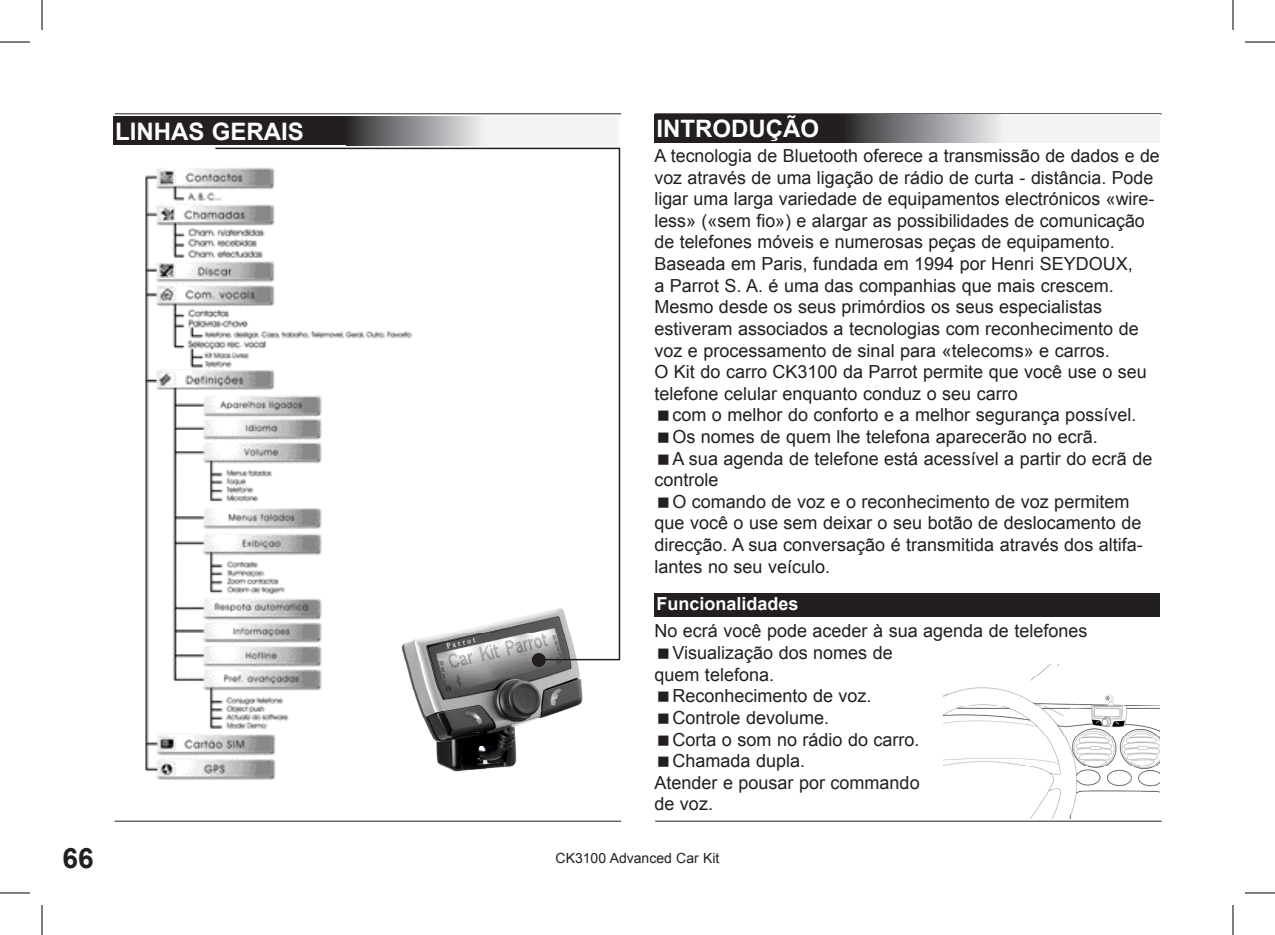
<style>
.page{position:relative;width:1275px;height:935px;background:#fff}
.page>*{position:absolute;margin:0;border:0;box-sizing:border-box;transform-origin:0 0}
.t1{font:700 28px "Arial";color:#231f20}
.Normal_e{font:700 24px "Arial";color:#fff}
.Normal_e-2{font:18px/21.6px "Arial";color:#231f20}
.Normal_e-3{font:700 18px "Arial";color:#fff}
.t2{font:14px "Arial";color:#231f20}
</style>
<div class="page">
<hr style="left:115px;top:820px;width:506px;height:1px;background:#231f20">
<hr style="left:115px;top:113px;width:506px;height:1px;background:#231f20">
<hr style="left:655px;top:820px;width:506px;height:1px;background:#231f20">
<hr style="left:655px;top:113px;width:506px;height:1px;background:#231f20">
<div style="left:113px;top:117px;width:234px;height:28px;background:#231f20"></div>
<img style="left:145px;top:168px;width:177px;height:612px">
<svg style="left:347px;top:117px;width:271px;height:28px"></svg>
<img style="left:405px;top:661px;width:177px;height:111px">
<svg style="left:214px;top:147px;width:407px;height:514px"></svg>
<div style="left:533px;top:654px;width:12px;height:12px;background:#231f20;border-radius:50%"></div>
<div style="left:532px;top:653px;width:14px;height:14px;border:2px solid #231f20;border-radius:50%"></div>
<div style="left:654px;top:114px;width:234px;height:28px;background:#231f20"></div>
<svg style="left:848px;top:114px;width:312px;height:28px"></svg>
<img style="left:943px;top:664px;width:217px;height:154px">
<div style="left:654px;top:593px;width:506px;height:23px;background:#231f20"></div>
<hr style="left:0;top:42px;width:30px;height:1px;background:#000">
<hr style="left:1245px;top:42px;width:30px;height:1px;background:#000">
<hr style="left:0;top:892px;width:30px;height:1px;background:#000">
<hr style="left:1245px;top:892px;width:30px;height:1px;background:#000">
<hr style="left:42px;top:0;width:1px;height:30px;background:#000">
<hr style="left:42px;top:904px;width:1px;height:30px;background:#000">
<hr style="left:1232px;top:0;width:1px;height:30px;background:#000">
<hr style="left:1232px;top:904px;width:1px;height:30px;background:#000">
<p class="Normal_e" style="left:115px;top:115px;width:31px">Linhas</p>
<p class="Normal_e" style="left:212px;top:115px;width:16px">gerais</p>
<p class="Normal_e" style="left:656px;top:113px;width:164px">INTRODUÇÃO</p>
<p class="Normal_e-2" style="left:654px;top:145px;width:507px">A tecnologia de Bluetooth oferece a transmissão de dados e de voz através de uma ligação de rádio de curta - distância. Pode ligar uma larga variedade de equipamentos electrónicos «wire&shy;less» («sem fio») e alargar as possibilidades de comunicação de telefones móveis e numerosas peças de equipamento.</p>
<p class="Normal_e-2" style="left:654px;top:253px;width:480px">Baseada em Paris, fundada em 1994 por Henri SEYDOUX, a Parrot S. A. é uma das companhias que mais crescem.<br>Mesmo desde os seus primórdios os seus especialistas</p>
<p class="Normal_e-2" style="left:654px;top:318px;width:486px">estiveram associados a tecnologias com reconhecimento de voz e processamento de sinal para «telecoms» e carros.</p>
<p class="Normal_e-2" style="left:654px;top:361px;width:494px">O Kit do carro CK3100 da Parrot permite que você use o seu telefone celular enquanto conduz o seu carro</p>
<p class="Normal_e-2" style="left:672px;top:404px;width:465px">com o melhor do conforto e a melhor segurança possível.</p>
<p class="Normal_e-2" style="left:672px;top:426px;width:427px">Os nomes de quem lhe telefona aparecerão no ecrã.</p>
<p class="Normal_e-2" style="left:654px;top:447px;width:499px;text-indent:18px">A sua agenda de telefone está acessível a partir do ecrã de controle</p>
<p class="Normal_e-2" style="left:654px;top:491px;width:490px;text-indent:18px">O comando de voz e o reconhecimento de voz permitem que você o use sem deixar o seu botão de deslocamento de direcção. A sua conversação é transmitida através dos altifa&shy;lantes no seu veículo.</p>
<p class="Normal_e-3" style="left:656px;top:591px;width:144px">Funcionalidades</p>
<p class="Normal_e-2" style="left:654px;top:620px;width:434px">No ecrá você pode aceder à sua agenda de telefones</p>
<p class="Normal_e-2" style="left:672px;top:642px;width:222px">Visualização dos nomes de</p>
<p class="Normal_e-2" style="left:654px;top:663px;width:121px">quem telefona.</p>
<p class="Normal_e-2" style="left:672px;top:685px;width:201px">Reconhecimento de voz.</p>
<p class="Normal_e-2" style="left:672px;top:707px;width:158px">Controle devolume.</p>
<p class="Normal_e-2" style="left:672px;top:728px;width:249px">Corta o som no rádio do carro.</p>
<p class="Normal_e-2" style="left:672px;top:750px;width:134px">Chamada dupla.</p>
<p class="Normal_e-2" style="left:654px;top:771px;width:267px">Atender e pousar por commando de voz.</p>
<h1 class="t1" style="left:62px;top:839px;width:33px">66</h1>
<p class="t2" style="left:555px;top:848px;width:165px">CK3100 Advanced Car Kit</p>
</div>
